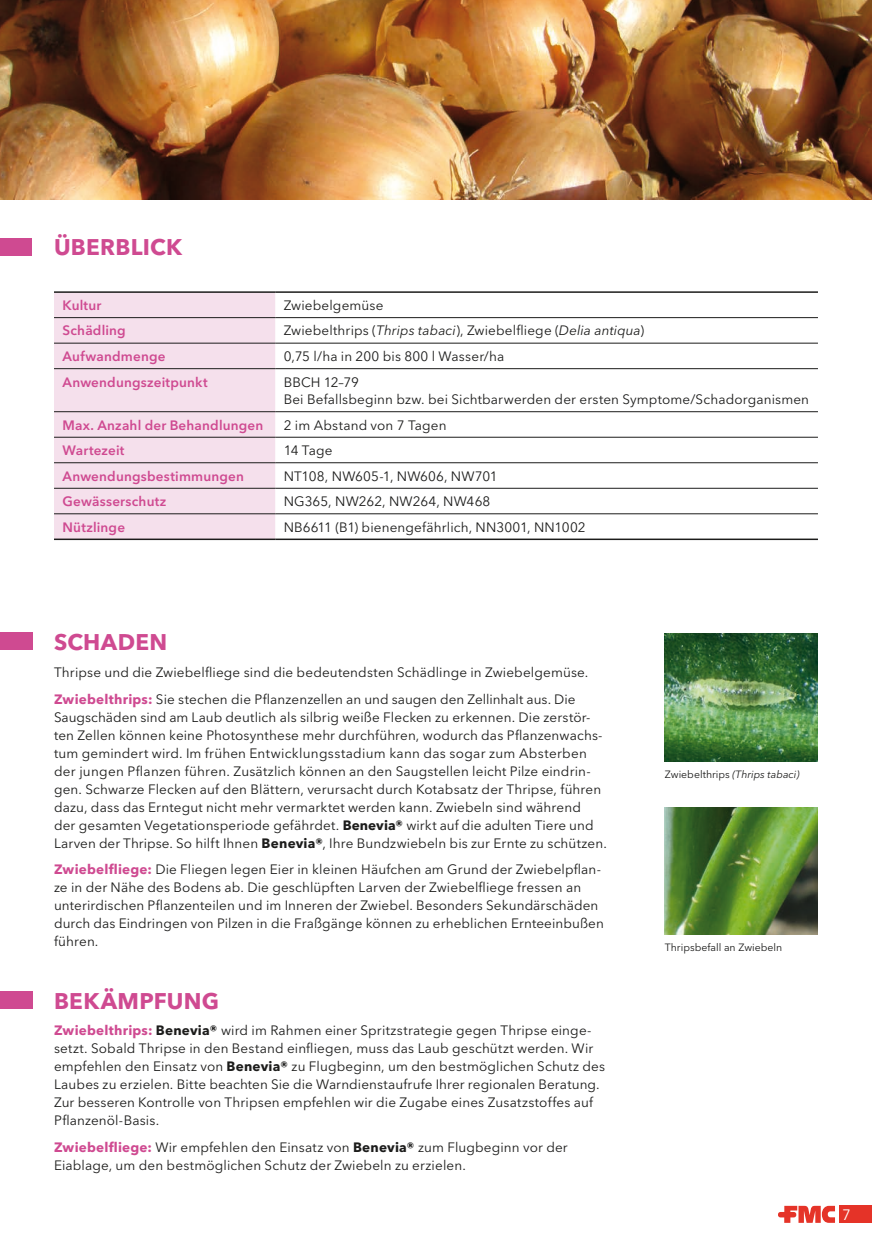
<style>
.page{position:relative;width:872px;height:1242px;background:#fff}
.page>*{position:absolute;margin:0;border:0;box-sizing:border-box;transform-origin:0 0}
.t1{font:700 22.5px "Avenir Next LT Pro";letter-spacing:.01em;color:#cf4a91}
.t2{font:15px "Avenir Next LT Pro";color:#fff}
.t3{font:13.5px/18px "Avenir Next LT Pro";letter-spacing:.01em;color:#1c1c1b}
.t4{font:600 13.5px "Avenir Next LT Pro";letter-spacing:.015em;color:#cf4a91}
.t5{font:italic 10.5px "Avenir Next LT Pro";color:#1c1c1b}
.t6{font:10.5px "Avenir Next LT Pro";color:#1c1c1b}
.s1{font-style:italic}
.s2{font-weight:700;color:#cf4a91}
.s3{font-weight:700}
.s4{font-style:normal}
</style>
<div class="page">
<img style="left:0;top:0;width:872px;height:200px">
<div style="left:54px;top:293px;width:221px;height:245px;background:#f5e0ec"></div>
<hr style="left:54px;top:317px;width:221px;height:1px;background:#1c1c1b">
<hr style="left:275px;top:317px;width:543px;height:1px;background:#1c1c1b">
<hr style="left:54px;top:343px;width:221px;height:1px;background:#1c1c1b">
<hr style="left:275px;top:343px;width:543px;height:1px;background:#1c1c1b">
<hr style="left:54px;top:368px;width:221px;height:1px;background:#1c1c1b">
<hr style="left:275px;top:368px;width:543px;height:1px;background:#1c1c1b">
<hr style="left:54px;top:411px;width:221px;height:1px;background:#1c1c1b">
<hr style="left:275px;top:411px;width:543px;height:1px;background:#1c1c1b">
<hr style="left:54px;top:437px;width:221px;height:1px;background:#1c1c1b">
<hr style="left:275px;top:437px;width:543px;height:1px;background:#1c1c1b">
<hr style="left:54px;top:462px;width:221px;height:1px;background:#1c1c1b">
<hr style="left:275px;top:462px;width:543px;height:1px;background:#1c1c1b">
<hr style="left:54px;top:488px;width:221px;height:1px;background:#1c1c1b">
<hr style="left:275px;top:488px;width:543px;height:1px;background:#1c1c1b">
<hr style="left:54px;top:513px;width:221px;height:1px;background:#1c1c1b">
<hr style="left:275px;top:513px;width:543px;height:1px;background:#1c1c1b">
<hr style="left:54px;top:291px;width:221px;height:2px;background:#1c1c1b">
<hr style="left:275px;top:291px;width:543px;height:2px;background:#1c1c1b">
<hr style="left:54px;top:538px;width:221px;height:2px;background:#1c1c1b">
<hr style="left:275px;top:538px;width:543px;height:2px;background:#1c1c1b">
<div style="left:0;top:632px;width:33px;height:17px;background:#cf4a91"></div>
<div style="left:0;top:238px;width:32px;height:17px;background:#cf4a91"></div>
<div style="left:0;top:992px;width:33px;height:17px;background:#cf4a91"></div>
<img style="left:665px;top:807px;width:153px;height:127px">
<img style="left:665px;top:633px;width:153px;height:128px">
<div style="left:839px;top:1205px;width:33px;height:17px;background:#e53328"></div>
<svg style="left:778px;top:1205px;width:57px;height:17px"></svg>
<h1 class="t1" style="left:54px;top:233px;width:129px">ÜBERBLICK</h1>
<p class="t4" style="left:63px;top:297px;width:40px">Kultur</p>
<p class="t3" style="left:284px;top:296px;width:101px">Zwiebelgemüse</p>
<p class="t4" style="left:63px;top:322px;width:65px">Schädling</p>
<p class="t3" style="left:284px;top:322px;width:362px">Zwiebelthrips (<span class="s1">Thrips tabaci</span>), Zwiebelfliege (<span class="s1">Delia antiqua</span>)</p>
<p class="t4" style="left:63px;top:348px;width:105px">Aufwandmenge</p>
<p class="t3" style="left:284px;top:347px;width:222px">0,75 l/ha in 200 bis 800 l Wasser/ha</p>
<p class="t4" style="left:63px;top:373px;width:147px">Anwendungszeitpunkt</p>
<p class="t3" style="left:284px;top:374px;width:527px;line-height:16.5px">BBCH 12–79<br>Bei Befallsbeginn bzw. bei Sichtbarwerden der ersten Symptome/Schadorganismen</p>
<p class="t4" style="left:63px;top:417px;width:202px">Max. Anzahl der Behandlungen</p>
<p class="t3" style="left:284px;top:416px;width:164px">2 im Abstand von 7 Tagen</p>
<p class="t4" style="left:63px;top:442px;width:64px">Wartezeit</p>
<p class="t3" style="left:284px;top:441px;width:50px">14 Tage</p>
<p class="t4" style="left:63px;top:468px;width:183px">Anwendungsbestimmungen</p>
<p class="t3" style="left:284px;top:467px;width:215px">NT108, NW605-1, NW606, NW701</p>
<p class="t4" style="left:63px;top:493px;width:105px">Gewässerschutz</p>
<p class="t3" style="left:284px;top:492px;width:208px">NG365, NW262, NW264, NW468</p>
<p class="t4" style="left:63px;top:519px;width:64px">Nützlinge</p>
<p class="t3" style="left:284px;top:518px;width:303px">NB6611 (B1) bienengefährlich, NN3001, NN1002</p>
<h1 class="t1" style="left:54px;top:629px;width:115px">SCHADEN</h1>
<p class="t3" style="left:54px;top:659px;width:536px;line-height:26.5px">Thripse und die Zwiebelfliege sind die bedeutendsten Schädlinge in Zwiebelgemüse.<br><span class="s2">Zwiebelthrips:</span> Sie stechen die Pflanzenzellen an und saugen den Zellinhalt aus. Die</p>
<p class="t3" style="left:54px;top:708px;width:554px">Saugschäden sind am Laub deutlich als silbrig weiße Flecken zu erkennen. Die zerstör&shy;ten Zellen können keine Photosynthese mehr durchführen, wodurch das Pflanzenwachs&shy;tum gemindert wird. Im frühen Entwicklungsstadium kann das sogar zum Absterben der jungen Pflanzen führen. Zusätzlich können an den Saugstellen leicht Pilze eindrin&shy;gen. Schwarze Flecken auf den Blättern, verursacht durch Kotabsatz der Thripse, führen dazu, dass das Erntegut nicht mehr vermarktet werden kann. Zwiebeln sind während<br>der gesamten Vegetationsperiode gefährdet. <span class="s3">Benevia®</span> wirkt auf die adulten Tiere und Larven der Thripse. So hilft Ihnen <span class="s3">Benevia®</span>, Ihre Bundzwiebeln bis zur Ernte zu schützen.</p>
<p class="t3" style="left:54px;top:860px;width:551px"><span class="s2">Zwiebelfliege:</span> Die Fliegen legen Eier in kleinen Häufchen am Grund der Zwiebelpflan&shy;ze in der Nähe des Bodens ab. Die geschlüpften Larven der Zwiebelfliege fressen an unterirdischen Pflanzenteilen und im Inneren der Zwiebel. Besonders Sekundärschäden durch das Eindringen von Pilzen in die Fraßgänge können zu erheblichen Ernteeinbußen führen.</p>
<h1 class="t1" style="left:54px;top:987px;width:167px">BEKÄMPFUNG</h1>
<p class="t3" style="left:54px;top:1021px;width:552px"><span class="s2">Zwiebelthrips:</span> <span class="s3">Benevia®</span> wird im Rahmen einer Spritzstrategie gegen Thripse einge&shy;setzt. Sobald Thripse in den Bestand einfliegen, muss das Laub geschützt werden. Wir empfehlen den Einsatz von <span class="s3">Benevia®</span> zu Flugbeginn, um den bestmöglichen Schutz des Laubes zu erzielen. Bitte beachten Sie die Warndienstaufrufe Ihrer regionalen Beratung.<br>Zur besseren Kontrolle von Thripsen empfehlen wir die Zugabe eines Zusatzstoffes auf Pflanzenöl-Basis.</p>
<p class="t3" style="left:54px;top:1138px;width:515px"><span class="s2">Zwiebelfliege:</span> Wir empfehlen den Einsatz von <span class="s3">Benevia®</span> zum Flugbeginn vor der<br>Eiablage, um den bestmöglichen Schutz der Zwiebeln zu erzielen.</p>
<p class="t5" style="left:665px;top:767px;width:136px"><span class="s4">Zwiebelthrips</span> (Thrips tabaci)</p>
<p class="t6" style="left:665px;top:941px;width:119px">Thripsbefall an Zwiebeln</p>
<p class="t2" style="left:842px;top:1205px;width:10px">7</p>
</div>
